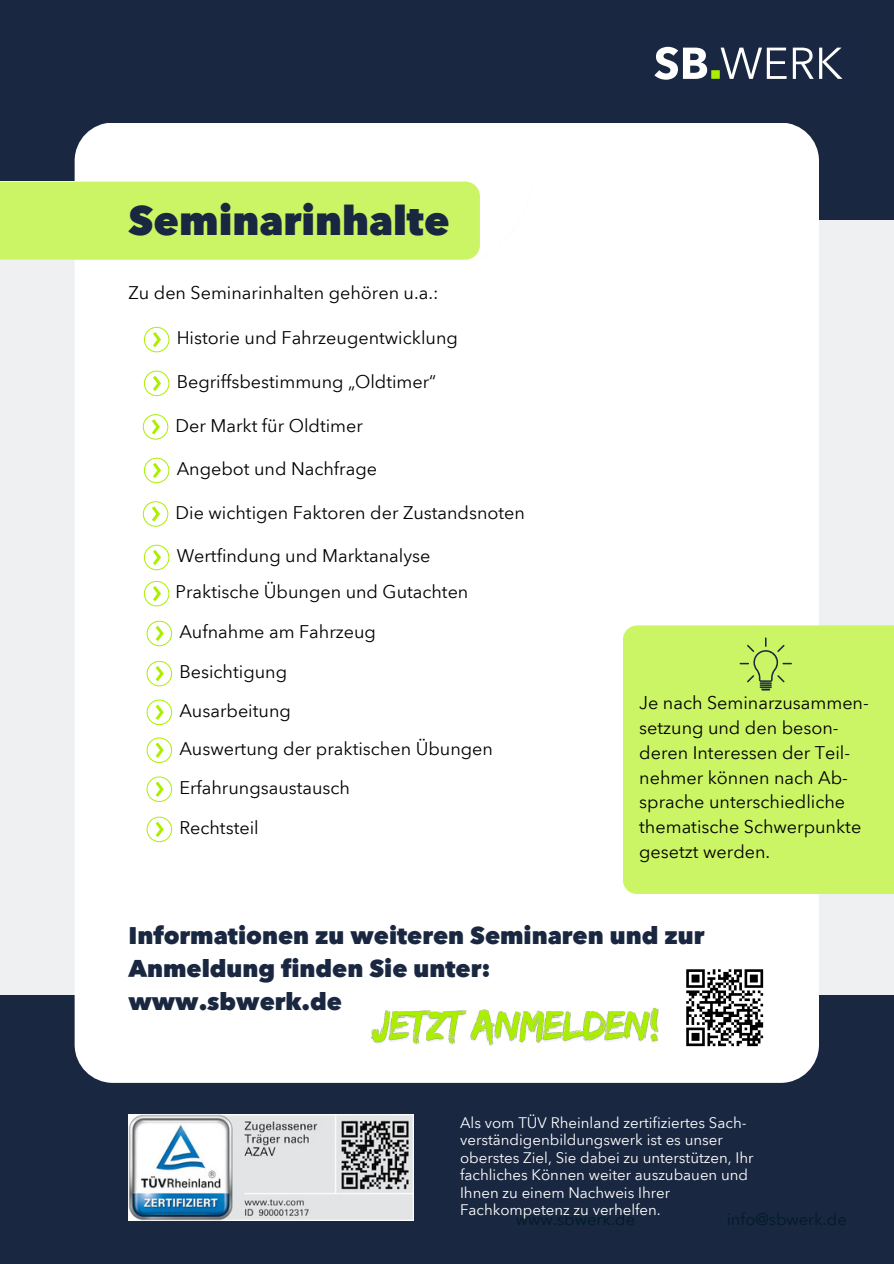
<style>
.page{position:relative;width:894px;height:1264px;background:#fff}
.page>*{position:absolute;margin:0;border:0;box-sizing:border-box;transform-origin:0 0}
.t1{font:800 40.5px "Avenir Next Arabic";color:#1a2740}
.t2{font:800 24px/32.7px "Avenir Next Arabic";color:#1a2740}
.t3{font:18px/24.8px "Avenir Next Arabic";color:#000}
.t4{font:16.5px "Avenir Next Arabic";color:#001c27}
.t5{font:15px/17.4px "Avenir Next Arabic";color:#fff}
</style>
<div class="page">
<div style="left:0;top:0;width:893px;height:1263px;background:#1a2740"></div>
<div style="left:0;top:221px;width:893px;height:774px;background:#eef0f1"></div>
<svg style="left:720px;top:48px;width:122px;height:31px"></svg>
<svg style="left:654px;top:47px;width:53px;height:33px"></svg>
<div style="left:711px;top:70px;width:8px;height:9px;background:#aaef01"></div>
<div style="left:75px;top:124px;width:743px;height:958px;background:#fff;border-radius:38px"></div>
<img style="left:128px;top:1114px;width:285px;height:105px">
<div style="left:0;top:182px;width:479px;height:78px;background:#cbf564"></div>
<div style="left:623px;top:625px;width:270px;height:269px;background:#cbf564"></div>
<svg style="left:739px;top:637px;width:52px;height:53px;background:#b7de60"></svg>
<svg style="left:144px;top:327px;width:25px;height:25px"></svg>
<svg style="left:144px;top:370px;width:25px;height:26px"></svg>
<svg style="left:143px;top:414px;width:25px;height:25px"></svg>
<svg style="left:144px;top:457px;width:25px;height:26px"></svg>
<svg style="left:143px;top:501px;width:25px;height:25px"></svg>
<svg style="left:144px;top:544px;width:25px;height:26px"></svg>
<svg style="left:144px;top:581px;width:25px;height:25px"></svg>
<svg style="left:146px;top:620px;width:26px;height:26px"></svg>
<svg style="left:146px;top:661px;width:26px;height:25px"></svg>
<svg style="left:146px;top:699px;width:26px;height:26px"></svg>
<svg style="left:146px;top:737px;width:26px;height:26px"></svg>
<svg style="left:146px;top:776px;width:26px;height:26px"></svg>
<svg style="left:146px;top:816px;width:26px;height:26px"></svg>
<svg style="left:686px;top:969px;width:78px;height:78px"></svg>
<svg style="left:686px;top:969px;width:76px;height:77px"></svg>
<img style="left:371px;top:1007px;width:288px;height:39px">
<h1 class="t1" style="left:128px;top:197px;width:322px">Seminarinhalte</h1>
<p class="t3" style="left:128px;top:280px;width:311px">Zu den Seminarinhalten gehören u.a.:</p>
<p class="t3" style="left:177px;top:326px;width:282px">Historie und Fahrzeugentwicklung</p>
<p class="t3" style="left:177px;top:369px;width:261px">Begriffsbestimmung „Oldtimer“</p>
<p class="t3" style="left:175px;top:413px;width:189px">Der Markt für Oldtimer</p>
<p class="t3" style="left:177px;top:456px;width:202px">Angebot und Nachfrage</p>
<p class="t3" style="left:175px;top:500px;width:351px">Die wichtigen Faktoren der Zustandsnoten</p>
<p class="t3" style="left:175px;top:538px;width:294px;line-height:35.7px">Wertfindung und Marktanalyse<br>Praktische Übungen und Gutachten</p>
<p class="t3" style="left:179px;top:619px;width:198px">Aufnahme am Fahrzeug</p>
<p class="t3" style="left:179px;top:653px;width:315px;line-height:38.5px">Besichtigung<br>Ausarbeitung<br>Auswertung der praktischen Übungen<br>Erfahrungsaustausch</p>
<p class="t3" style="left:179px;top:815px;width:81px">Rechtsteil</p>
<p class="t3" style="left:639px;top:690px;width:231px">Je nach Seminarzusammen&shy;setzung und den beson&shy;deren Interessen der Teil&shy;nehmer können nach Ab&shy;sprache unterschiedliche thematische Schwerpunkte gesetzt werden.</p>
<h2 class="t2" style="left:128px;top:919px;width:577px">Informationen zu weiteren Seminaren und zur<br>Anmeldung finden Sie unter: www.sbwerk.de</h2>
<p class="t5" style="left:460px;top:1113px;width:295px">Als vom TÜV Rheinland zertifiziertes Sach&shy;verständigenbildungswerk ist es unser oberstes Ziel, Sie dabei zu unterstützen, Ihr fachliches Können weiter auszubauen und Ihnen zu einem Nachweis Ihrer Fachkompetenz zu verhelfen.</p>
<p class="t4" style="left:515px;top:1205px;width:121px">www.sbwerk.de</p>
<p class="t4" style="left:726px;top:1205px;width:121px">info@sbwerk.de</p>
</div>
